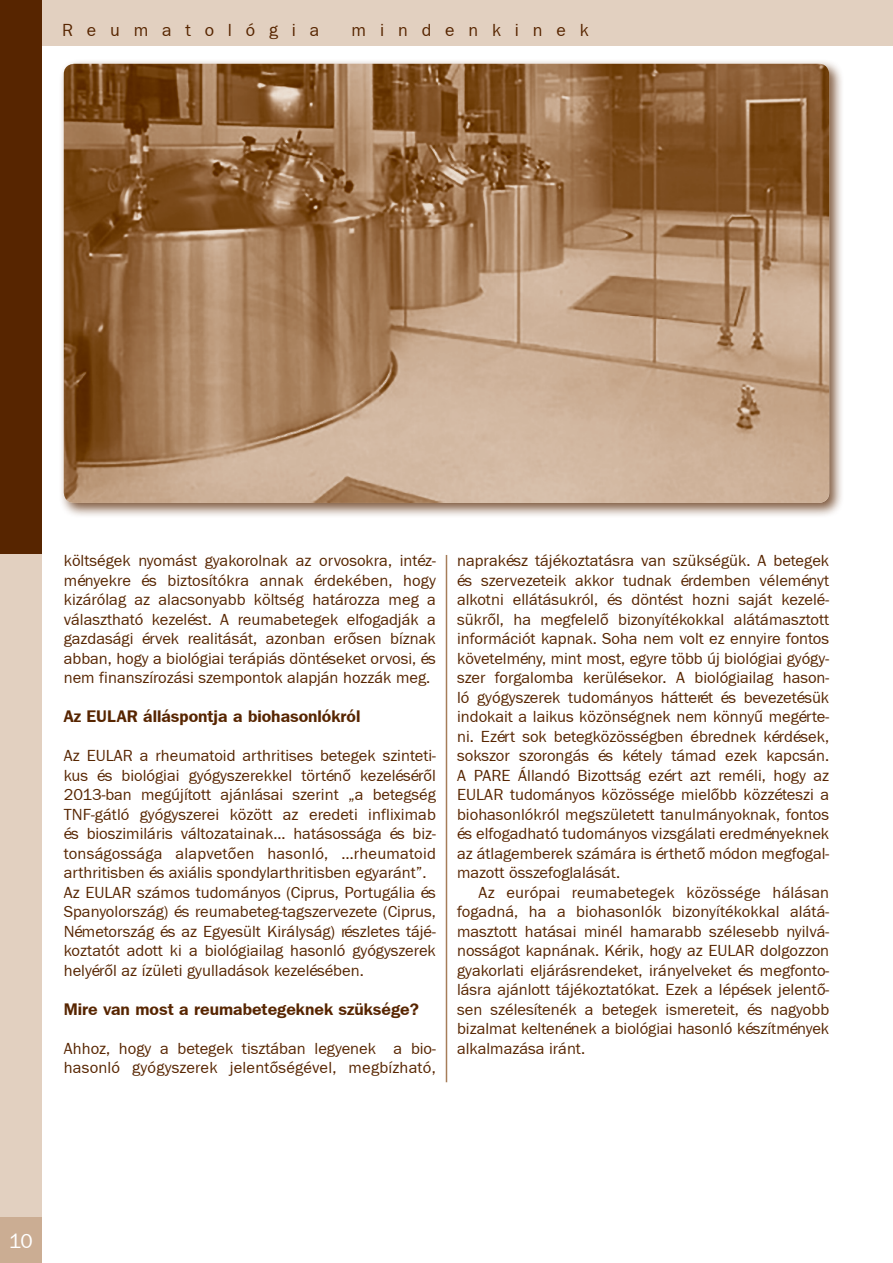
<style>
.page{position:relative;width:893px;height:1263px;background:#fff}
.page>*{position:absolute;margin:0;border:0;box-sizing:border-box;transform-origin:0 0}
.t1{font:21px "Franklin Gothic PFL Normal";color:#fff}
.t2{font:18px "Franklin Gothic PFL Normal";letter-spacing:.77em;color:#572500}
.t3{font:16.5px/19.5px "Franklin Gothic PFL Normal";color:#572500;text-align:justify}
.t4{font:16.5px "Franklin Gothic PFL Bold";color:#572500}
</style>
<div class="page">
<div style="left:40px;top:0;width:853px;height:46px;background:#e2d0c0"></div>
<div style="left:0;top:1217px;width:42px;height:46px;background:#cbad93"></div>
<div style="left:0;top:0;width:42px;height:555px;background:#572500"></div>
<div style="left:0;top:554px;width:42px;height:663px;background:#e2d0c0"></div>
<hr style="left:446px;top:555px;width:1px;height:527px;background:#a67d59">
<div style="left:59px;top:59px;width:785px;height:459px;background:#572500;opacity:.75"></div>
<img style="left:64px;top:64px;width:765px;height:439px">
<p class="t2" style="left:62px;top:19px;width:259px">Reumatológia</p>
<p class="t2" style="left:352px;top:19px;width:239px">mindenkinek</p>
<p class="t3" style="left:64px;top:550px;width:374px">költségek nyomást gyakorolnak az orvosokra, intéz&shy;ményekre és biztosítókra annak érdekében, hogy kizárólag az alacsonyabb költség határozza meg a választható kezelést. A reumabetegek elfogadják a gazdasági érvek realitását, azonban erősen bíznak abban, hogy a biológiai terápiás döntéseket orvosi, és nem finanszírozási szempontok alapján hozzák meg.</p>
<p class="t4" style="left:64px;top:706px;width:298px">Az EULAR álláspontja a biohasonlókról</p>
<p class="t3" style="left:64px;top:745px;width:374px;text-align:left">Az EULAR a rheumatoid arthritises betegek szinteti&shy;kus és biológiai gyógyszerekkel történő kezeléséről 2013-ban megújított ajánlásai szerint „a betegség TNF-gátló gyógyszerei között az eredeti infliximab és bioszimiláris változatainak... hatásossága és biz&shy;tonságossága alapvetően hasonló, …rheumatoid arthritisben és axiális spondylarthritisben egyaránt”.<br>Az EULAR számos tudományos (Ciprus, Portugália és Spanyolország) és reumabeteg-tagszervezete (Ciprus, Németország és az Egyesült Királyság) részletes tájé&shy;koztatót adott ki a biológiailag hasonló gyógyszerek helyéről az ízületi gyulladások kezelésében.</p>
<p class="t4" style="left:64px;top:998px;width:357px">Mire van most a reumabetegeknek szüksége?</p>
<p class="t3" style="left:64px;top:1038px;width:374px">Ahhoz, hogy a betegek tisztában legyenek a bio&shy;hasonló gyógyszerek jelentőségével, megbízható,</p>
<p class="t3" style="left:457px;top:550px;width:374px">naprakész tájékoztatásra van szükségük. A betegek és szervezeteik akkor tudnak érdemben véleményt alkotni ellátásukról, és döntést hozni saját kezelé&shy;sükről, ha megfelelő bizonyítékokkal alátámasztott információt kapnak. Soha nem volt ez ennyire fontos követelmény, mint most, egyre több új biológiai gyógy&shy;szer forgalomba kerülésekor. A biológiailag hason&shy;ló gyógyszerek tudományos hátterét és bevezetésük indokait a laikus közönségnek nem könnyű megérte&shy;ni. Ezért sok betegközösségben ébrednek kérdések, sokszor szorongás és kétely támad ezek kapcsán.<br>A PARE Állandó Bizottság ezért azt reméli, hogy az EULAR tudományos közössége mielőbb közzéteszi a biohasonlókról megszületett tanulmányoknak, fontos és elfogadható tudományos vizsgálati eredményeknek az átlagemberek számára is érthető módon megfogal&shy;mazott összefoglalását.</p>
<p class="t3" style="left:457px;top:882px;width:374px;text-indent:21px">Az európai reumabetegek közössége hálásan fogadná, ha a biohasonlók bizonyítékokkal alátá&shy;masztott hatásai minél hamarabb szélesebb nyilvá&shy;nosságot kapnának. Kérik, hogy az EULAR dolgozzon gyakorlati eljárásrendeket, irányelveket és megfonto&shy;lásra ajánlott tájékoztatókat. Ezek a lépések jelentő&shy;sen szélesítenék a betegek ismereteit, és nagyobb bizalmat keltenének a biológiai hasonló készítmények alkalmazása iránt.</p>
<p class="t1" style="left:9px;top:1228px;width:25px">10</p>
</div>
